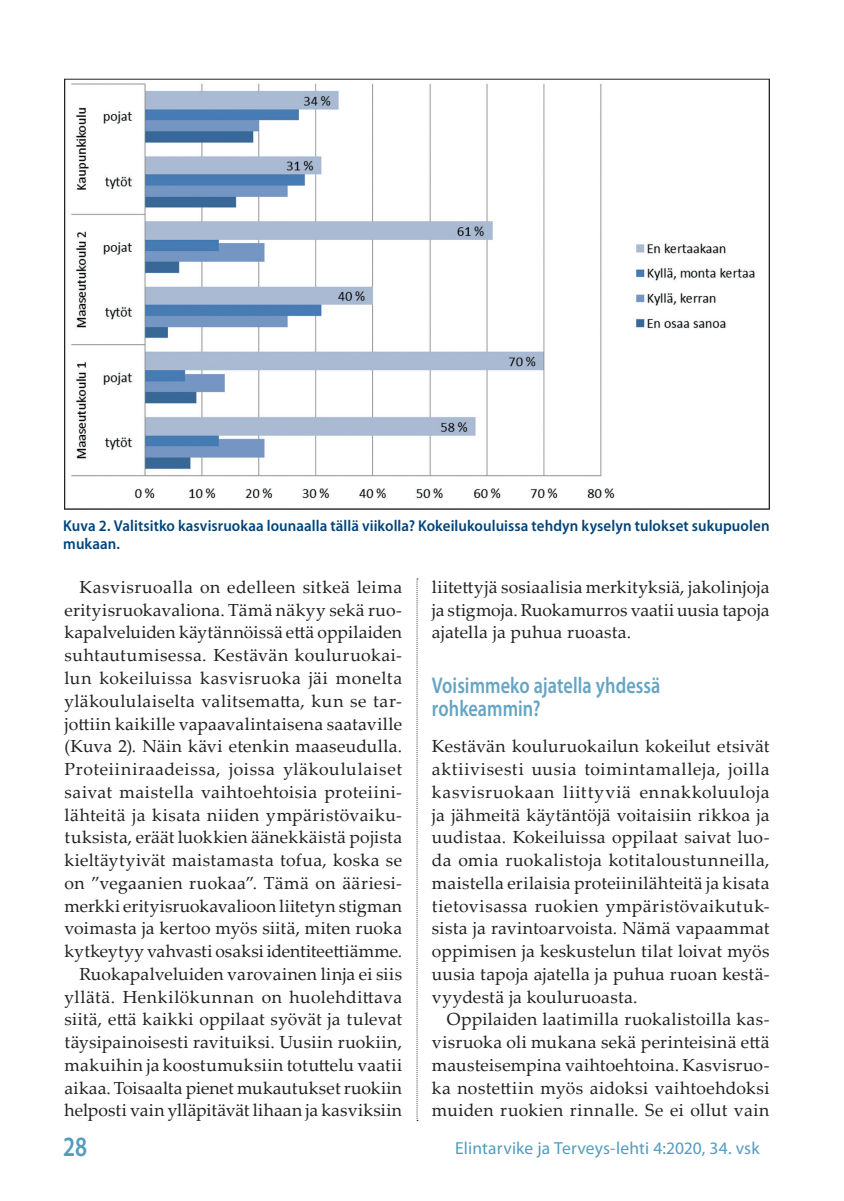
<style>
.page{position:relative;width:844px;height:1201px;background:#fff}
.page>*{position:absolute;margin:0;border:0;box-sizing:border-box;transform-origin:0 0}
.t1{font:600 28px "Myriad Pro";color:#529cbe;scale:.8 1}
.Väliotsikko13{font:600 22.75px/22.8px "Myriad Pro";letter-spacing:.005em;color:#64a4c4;scale:.8 1}
.Leipa1{font:17.5px/22.8px "Palatino Linotype";letter-spacing:.01em;color:#231f20;text-align:justify}
.Leipa-eka_kpl{font:17.5px/22.8px "Palatino Linotype";letter-spacing:.01em;color:#231f20;text-align:justify}
.t2{font:17.5px "Myriad Pro";letter-spacing:.01em;color:#529cbe}
.Kuvateksti{font:600 15.75px/17.5px "Myriad Pro";letter-spacing:.005em;color:#00447b;scale:.95 1}
</style>
<div class="page">
<img style="left:71px;top:83px;width:684px;height:416px">
<svg style="left:416px;top:578px;width:2px;height:543px"></svg>
<p class="Kuvateksti" style="left:63px;top:517px;width:744px">Kuva 2. Valitsitko kasvisruokaa lounaalla tällä viikolla? Kokeilukouluissa tehdyn kyselyn tulokset sukupuolen mukaan.</p>
<p class="Leipa1" style="left:64px;top:575px;width:339px;text-indent:15px">Kasvisruoalla on edelleen sitkeä leima erityisruokavaliona. Tämä näkyy sekä ruo&shy;kapalveluiden käytännöissä että oppilaiden suhtautumisessa. Kestävän kouluruokai&shy;lun kokeiluissa kasvisruoka jäi monelta yläkoululaiselta valitsematta, kun se tar&shy;jottiin kaikille vapaavalintaisena saataville (Kuva 2). Näin kävi etenkin maaseudulla.<br>Proteiiniraadeissa, joissa yläkoululaiset saivat maistella vaihtoehtoisia proteiini&shy;lähteitä ja kisata niiden ympäristövaiku&shy;tuksista, eräät luokkien äänekkäistä pojista kieltäytyivät maistamasta tofua, koska se on ”vegaanien ruokaa”. Tämä on ääriesi&shy;merkki erityisruokavalioon liitetyn stigman voimasta ja kertoo myös siitä, miten ruoka kytkeytyy vahvasti osaksi identiteettiämme.</p>
<p class="Leipa1" style="left:64px;top:961px;width:339px;text-indent:15px">Ruokapalveluiden varovainen linja ei siis yllätä. Henkilökunnan on huolehdittava siitä, että kaikki oppilaat syövät ja tulevat täysipainoisesti ravituiksi. Uusiin ruokiin, makuihin ja koostumuksiin totuttelu vaatii aikaa. Toisaalta pienet mukautukset ruokiin helposti vain ylläpitävät lihaan ja kasviksiin</p>
<p class="Leipa1" style="left:432px;top:575px;width:339px">liitettyjä sosiaalisia merkityksiä, jakolinjoja ja stigmoja. Ruokamurros vaatii uusia tapoja ajatella ja puhua ruoasta.</p>
<p class="Väliotsikko13" style="left:432px;top:673px;width:287px">Voisimmeko ajatella yhdessä rohkeammin?</p>
<p class="Leipa-eka_kpl" style="left:432px;top:734px;width:339px">Kestävän kouluruokailun kokeilut etsivät aktiivisesti uusia toimintamalleja, joilla kasvisruokaan liittyviä ennakkoluuloja ja jähmeitä käytäntöjä voitaisiin rikkoa ja uudistaa. Kokeiluissa oppilaat saivat luo&shy;da omia ruokalistoja kotitaloustunneilla, maistella erilaisia proteiinilähteitä ja kisata tietovisassa ruokien ympäristövaikutuk&shy;sista ja ravintoarvoista. Nämä vapaammat oppimisen ja keskustelun tilat loivat myös uusia tapoja ajatella ja puhua ruoan kestä&shy;vyydestä ja kouluruoasta.</p>
<p class="Leipa1" style="left:432px;top:1007px;width:339px;text-indent:15px">Oppilaiden laatimilla ruokalistoilla kas&shy;visruoka oli mukana sekä perinteisinä että mausteisempina vaihtoehtoina. Kasvisruo&shy;ka nostettiin myös aidoksi vaihtoehdoksi muiden ruokien rinnalle. Se ei ollut vain</p>
<h1 class="t1" style="left:63px;top:1129px;width:31px">28</h1>
<p class="t2" style="left:455px;top:1137px;width:306px">Elintarvike ja Terveys-lehti 4:2020, 34. vsk</p>
</div>
